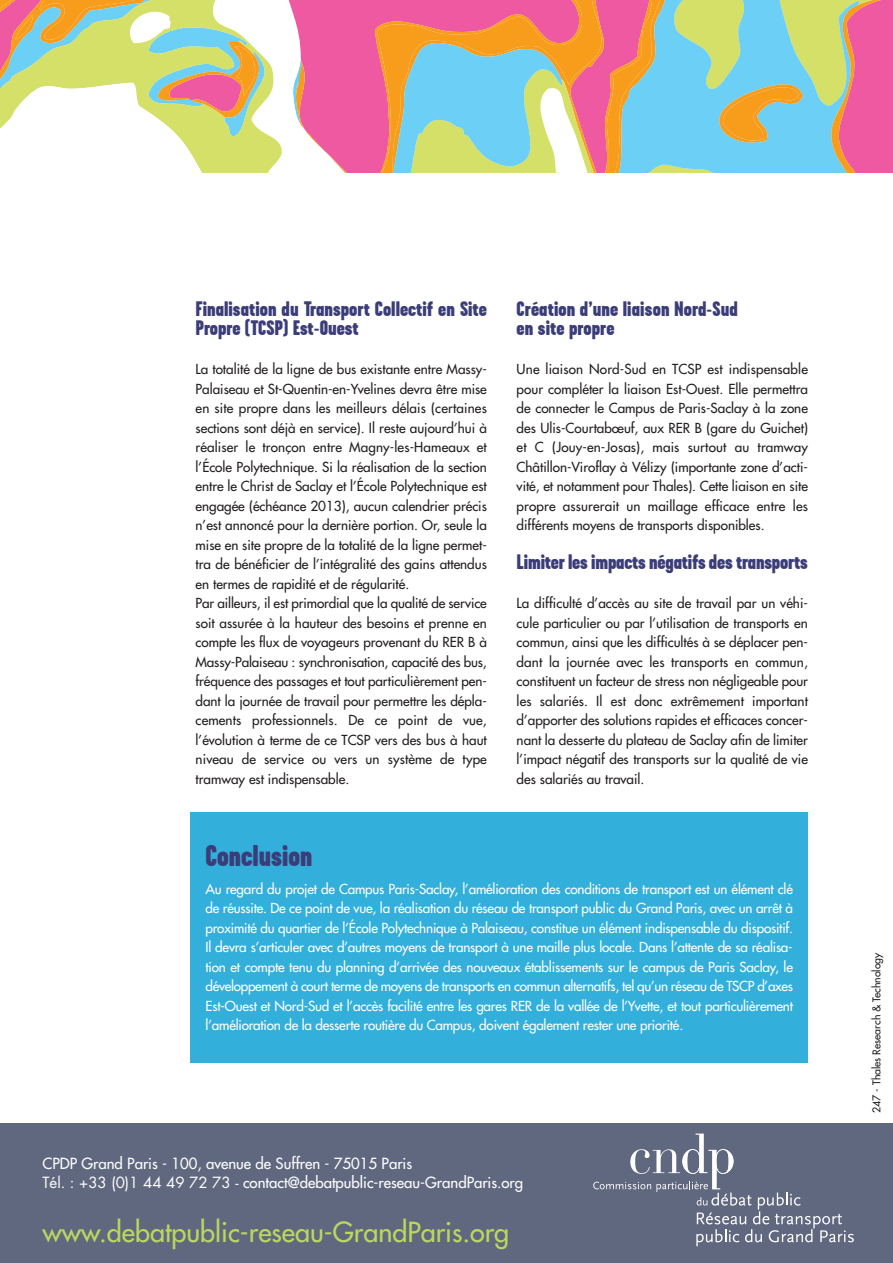
<style>
.page{position:relative;width:893px;height:1263px;background:#fff}
.page>*{position:absolute;margin:0;border:0;box-sizing:border-box;transform-origin:0 0}
.t1{font:900 30px "Garage Gothic";color:#3b3d78}
.t2{font:27px "Futura";color:#bbd75e}
.t3{font:900 21px/19.5px "Garage Gothic";color:#3b3d78}
.t4{font:15px/19.5px "Futura";color:#fff}
.t5{font:13.5px/19.5px "Futura";color:#231f20;text-align:justify}
.t6{font:13.5px/19.5px "Futura";letter-spacing:-.015em;color:#fff;text-align:justify}
.t7{font:10.5px "Futura";color:#231f20}
.s1{font-style:inherit}
</style>
<div class="page">
<svg style="left:0;top:0;width:893px;height:173px"></svg>
<div style="left:0;top:1123px;width:893px;height:140px;background:#5f687f"></div>
<svg style="left:593px;top:1133px;width:261px;height:114px"></svg>
<div style="left:190px;top:813px;width:618px;height:250px;background:#33afdb"></div>
<h3 class="t3" style="left:196px;top:299px;width:293px">Finalisation du Transport Collectif en Site<br>Propre (TCSP) Est-Ouest</h3>
<p class="t5" style="left:196px;top:360px;width:293px;text-align:left">La totalité de la ligne de bus existante entre Massy-Palaiseau et St-Quentin-en-Yvelines devra être mise en site propre dans les meilleurs délais (certaines sections sont déjà en service). Il reste aujourd’hui à réaliser le tronçon entre Magny-les-Hameaux et l’École Polytechnique. Si la réalisation de la section entre le Christ de Saclay et l’École Polytechnique est engagée (échéance 2013), aucun calendrier précis n’est annoncé pour la dernière portion. Or, seule la mise en site propre de la totalité de la ligne permet&shy;tra de bénéficier de l’intégralité des gains attendus en termes de rapidité et de régularité.<br>Par ailleurs, il est primordial que la qualité de service soit assurée à la hauteur des besoins et prenne en compte les flux de voyageurs provenant du RER B à Massy-Palaiseau : synchronisation, capacité des bus, fréquence des passages et tout particulièrement pen&shy;dant la journée de travail pour permettre les dépla&shy;cements professionnels. De ce point de vue, l’évolution à terme de ce TCSP vers des bus à haut niveau de service ou vers un système de type tramway est indispensable.</p>
<h3 class="t3" style="left:517px;top:299px;width:223px">Création d’une liaison Nord-Sud en site propre</h3>
<p class="t5" style="left:517px;top:360px;width:293px">Une liaison Nord-Sud en TCSP est indispensable pour compléter la liaison Est-Ouest. Elle permettra de connecter le Campus de Paris-Saclay à la zone des Ulis-Courtabœuf, aux RER B (gare du Guichet) et C (Jouy-en-Josas), mais surtout au tramway Châtillon-Viroflay à Vélizy (importante zone d’acti&shy;vité, et notamment pour Thales). Cette liaison en site propre assurerait un maillage efficace entre les différents moyens de transports disponibles.</p>
<h3 class="t3" style="left:517px;top:552px;width:293px">Limiter les impacts négatifs des transports</h3>
<p class="t5" style="left:517px;top:594px;width:293px">La difficulté d’accès au site de travail par un véhi&shy;cule particulier ou par l’utilisation de transports en commun, ainsi que les difficultés à se déplacer pen&shy;dant la journée avec les transports en commun, constituent un facteur de stress non négligeable pour les salariés. Il est donc extrêmement important d’apporter des solutions rapides et efficaces concer&shy;nant la desserte du plateau de Saclay afin de limiter l’impact négatif des transports sur la qualité de vie des salariés au travail.</p>
<h1 class="t1" style="left:206px;top:838px;width:108px">Conclusion</h1>
<p class="t6" style="left:205px;top:880px;width:589px">Au regard du projet de Campus Paris-Saclay, l’amélioration des conditions de transport est un élément clé de réussite. De ce point de vue, la réalisation du réseau de transport public du Grand Paris, avec un arrêt à proximité du quartier de l’École Polytechnique à Palaiseau, constitue un élément indispensable du dispositif.<br>Il devra s’articuler avec d’autres moyens de transport à une maille plus locale. Dans l’attente de sa réalisa&shy;tion et compte tenu du planning d’arrivée des nouveaux établissements sur le campus de Paris Saclay, le développement à court terme de moyens de transports en commun alternatifs, tel qu’un réseau de TSCP d’axes Est-Ouest et Nord-Sud et l’accès facilité entre les gares RER de la vallée de l’Yvette, et tout particulièrement l’amélioration de la desserte routière du Campus, doivent également rester une priorité.</p>
<p class="t4" style="left:43px;top:1154px;width:482px">CPDP Grand Paris - 100, avenue de Suffren - 75015 Paris<br><span class="s1">Tél. : +33 (0)1 44 49 72 73 -</span> contact@debatpublic-reseau-GrandParis.org</p>
<h2 class="t2" style="left:43px;top:1218px;width:468px">www.debatpublic-reseau-GrandParis.org</h2>
<p class="t7" style="left:871px;top:1113px;width:162px;rotate:-90deg">247 - Thales Research &amp; Technology</p>
</div>
